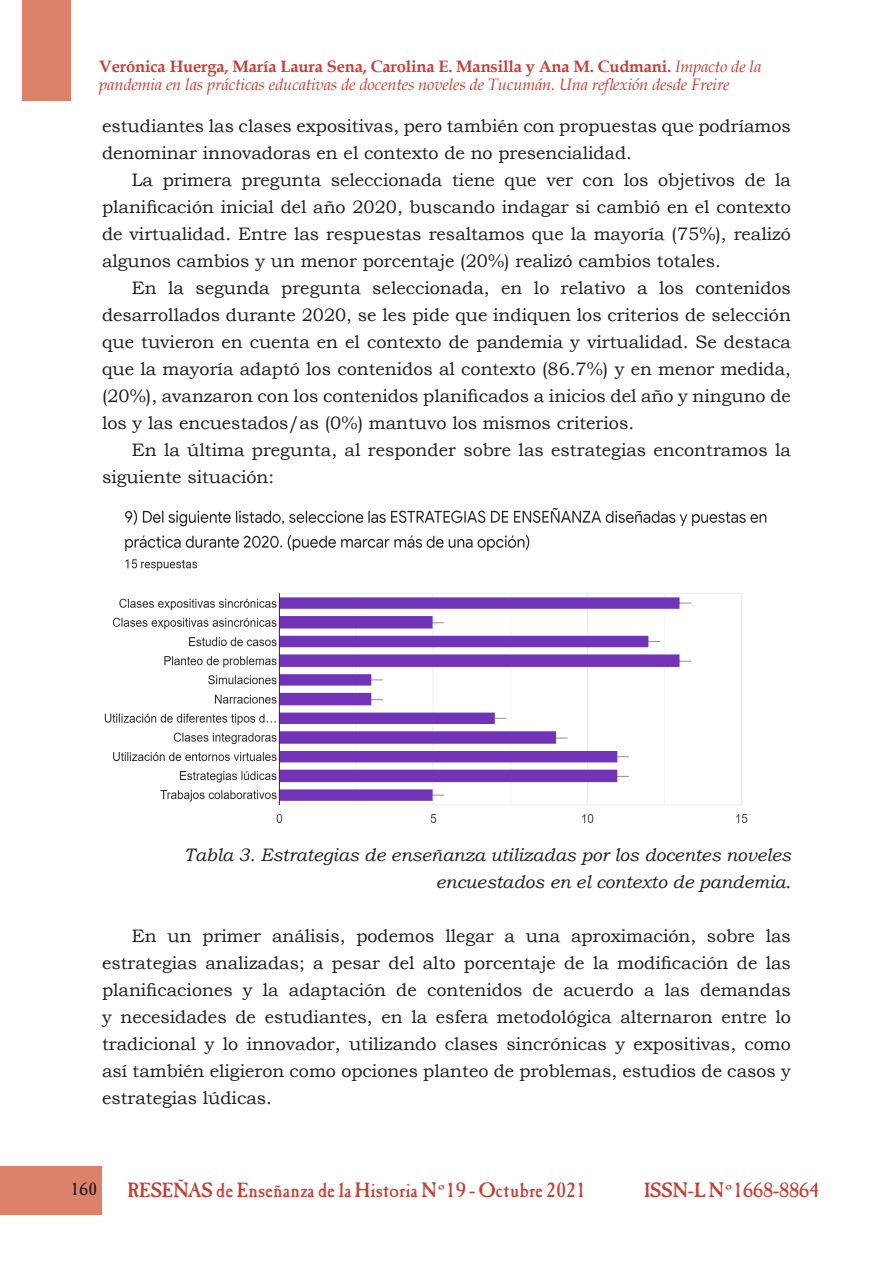
<style>
.page{position:relative;width:893px;height:1263px;background:#fff}
.page>*{position:absolute;margin:0;border:0;box-sizing:border-box;transform-origin:0 0}
.t1{font:21px "OPTI Caslon Antique";color:#ca3c31}
.t2{font:18px/27px "Bookman Old Style";color:#1d1d1b;text-align:justify}
.t3{font:italic 18px/27px "Bookman Old Style";color:#1d1d1b;text-align:right}
.t4{font:18px "OPTI Caslon Antique";color:#1d1d1b}
.t5{font:italic 16.5px/18px "Book Antiqua";letter-spacing:-.01em;color:#ca3c31}
.s1{font-weight:700;font-style:normal}
.s2{font-family:"Papyrus"}
</style>
<div class="page">
<div style="left:0;top:1166px;width:102px;height:49px;background:#dd816b"></div>
<div style="left:22px;top:0;width:49px;height:101px;background:#dd816b"></div>
<img style="left:104px;top:507px;width:663px;height:316px">
<p class="t5" style="left:99px;top:57px;width:664px"><span class="s1">Verónica Huerga, María Laura Sena, Carolina E. Mansilla y Ana M. Cudmani.</span> Impacto de la pandemia en las prácticas educativas de docentes noveles de Tucumán. Una reflexión desde Freire</p>
<p class="t2" style="left:102px;top:112px;width:690px">estudiantes las clases expositivas, pero también con propuestas que podríamos denominar innovadoras en el contexto de no presencialidad.</p>
<p class="t2" style="left:102px;top:166px;width:690px;text-indent:30px">La primera pregunta seleccionada tiene que ver con los objetivos de la planificación inicial del año 2020, buscando indagar si cambió en el contexto de virtualidad. Entre las respuestas resaltamos que la mayoría (75%), realizó algunos cambios y un menor porcentaje (20%) realizó cambios totales.</p>
<p class="t2" style="left:102px;top:274px;width:690px;text-indent:30px">En la segunda pregunta seleccionada, en lo relativo a los contenidos desarrollados durante 2020, se les pide que indiquen los criterios de selección que tuvieron en cuenta en el contexto de pandemia y virtualidad. Se destaca que la mayoría adaptó los contenidos al contexto (86.7%) y en menor medida, (20%), avanzaron con los contenidos planificados a inicios del año y ninguno de los y las encuestados/as (0%) mantuvo los mismos criterios.</p>
<p class="t2" style="left:102px;top:436px;width:690px;text-indent:30px">En la última pregunta, al responder sobre las estrategias encontramos la siguiente situación:</p>
<p class="t3" style="left:184px;top:841px;width:608px">Tabla 3. Estrategias de enseñanza utilizadas por los docentes noveles encuestados en el contexto de pandemia.</p>
<p class="t2" style="left:102px;top:922px;width:690px;text-indent:30px">En un primer análisis, podemos llegar a una aproximación, sobre las estrategias analizadas; a pesar del alto porcentaje de la modificación de las planificaciones y la adaptación de contenidos de acuerdo a las demandas y necesidades de estudiantes, en la esfera metodológica alternaron entre lo tradicional y lo innovador, utilizando clases sincrónicas y expositivas, como así también eligieron como opciones planteo de problemas, estudios de casos y estrategias lúdicas.</p>
<p class="t4" style="left:71px;top:1178px;width:28px">160</p>
<p class="t1" style="left:128px;top:1177px;width:460px">RESEÑAS de Enseñanza de la Historia N<span class="s2">°</span>19 - Octubre 2021</p>
<p class="t1" style="left:644px;top:1177px;width:177px">ISSN-L N<span class="s2">°</span>1668-8864</p>
</div>
